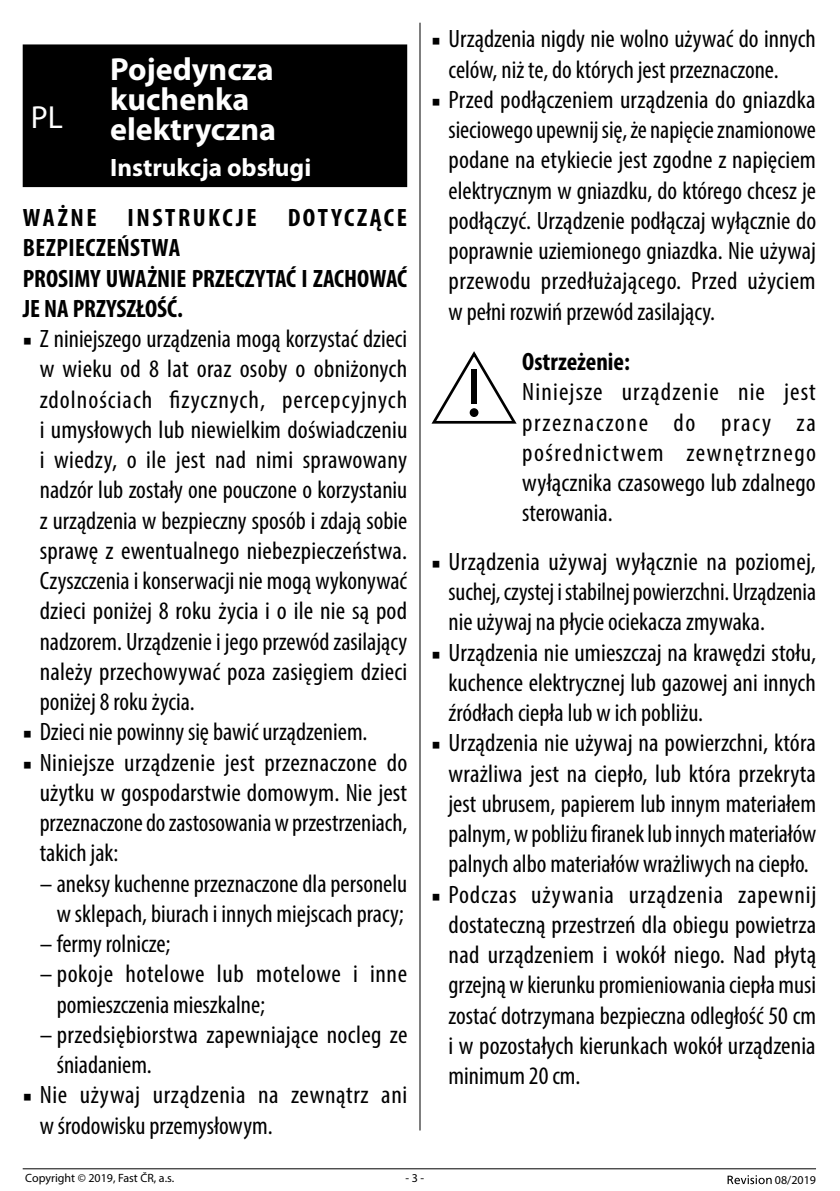
<style>
.page{position:relative;width:840px;height:1191px;background:#fff}
.page>*{position:absolute;margin:0;border:0;box-sizing:border-box;transform-origin:0 0}
.t1{font:700 32px/30px "Myriad Pro";color:#fff}
.t2{font:32px "Myriad Pro";color:#fff}
.t3{font:condensed 25.2px/30.2px "Myriad Pro";color:#000;text-align:justify}
.t4{font:700 condensed 25.2px/30.2px "Myriad Pro";letter-spacing:.02em;color:#000}
.t5{font:condensed 25.2px/30.2px "Myriad Pro";letter-spacing:.02em;color:#000}
.t6{font:700 25.2px "Myriad Pro";color:#fff}
.t7{font:700 condensed 25.2px "Myriad Pro";color:#000}
.t8{font:12px "Myriad Pro";color:#000}
.s1{font-family:"Minion Pro";font-stretch:normal;font-size:23px}
.s2{font-stretch:normal}
</style>
<div class="page">
<hr style="left:23px;top:1168px;width:792px;height:1px;background:#000">
<svg style="left:727px;top:1175px;width:44px;height:9px"></svg>
<div style="left:23px;top:44px;width:384px;height:143px;background:#000"></div>
<svg style="left:432px;top:351px;width:84px;height:72px"></svg>
<div style="left:471px;top:369px;width:5px;height:34px;background:#000"></div>
<div style="left:469px;top:408px;width:9px;height:9px;background:#000;border-radius:50%"></div>
<hr style="left:419px;top:23px;width:1px;height:1107px;background:#000">
<p class="t1" style="left:110px;top:53px;width:167px">Pojedyncza kuchenka elektryczna</p>
<p class="t6" style="left:110px;top:151px;width:202px">Instrukcja obsługi</p>
<p class="t4" style="left:23px;top:202px;width:386px">WAŻNE INSTRUKCJE DOTYCZĄCE<br>BEZPIECZEŃSTWA<br>PROSIMY UWAŻNIE PRZECZYTAĆ I ZACHOWAĆ<br>JE NA PRZYSZŁOŚĆ.</p>
<p class="t3" style="left:40px;top:323px;width:369px;text-indent:-17px"><span class="s1">■</span> Z niniejszego urządzenia mogą korzystać dzieci w wieku od 8 lat oraz osoby o obniżonych zdolnościach fizycznych, percepcyjnych i umysłowych lub niewielkim doświadczeniu i wiedzy, o ile jest nad nimi sprawowany nadzór lub zostały one pouczone o korzystaniu z urządzenia w bezpieczny sposób i zdają sobie sprawę z ewentualnego niebezpieczeństwa.<br>Czyszczenia i konserwacji nie mogą wykonywać dzieci poniżej 8 roku życia i o ile nie są pod nadzorem. Urządzenie i jego przewód zasilający należy przechowywać poza zasięgiem dzieci poniżej 8 roku życia.</p>
<p class="t3" style="left:23px;top:716px;width:346px"><span class="s1">■</span> Dzieci nie powinny się bawić urządzeniem.</p>
<p class="t3" style="left:40px;top:747px;width:369px;text-indent:-17px"><span class="s1">■</span> Niniejsze urządzenie jest przeznaczone do użytku w gospodarstwie domowym. Nie jest przeznaczone do zastosowania w przestrzeniach, takich jak:</p>
<p class="t3" style="left:40px;top:868px;width:369px;text-align:center"><span class="s2">–</span> aneksy kuchenne przeznaczone dla personelu w sklepach, biurach i innych miejscach pracy;</p>
<p class="t3" style="left:40px;top:928px;width:132px"><span class="s2">–</span> fermy rolnicze;</p>
<p class="t3" style="left:57px;top:958px;width:352px;text-indent:-17px"><span class="s2">–</span> pokoje hotelowe lub motelowe i inne pomieszczenia mieszkalne;</p>
<p class="t3" style="left:57px;top:1019px;width:352px;text-indent:-17px"><span class="s2">–</span> przedsiębiorstwa zapewniające nocleg ze śniadaniem.</p>
<p class="t5" style="left:40px;top:1079px;width:369px;text-indent:-17px"><span class="s1">■</span> Nie używaj urządzenia na zewnątrz ani w środowisku przemysłowym.</p>
<p class="t2" style="left:31px;top:97px;width:34px">PL</p>
<p class="t3" style="left:448px;top:24px;width:368px;text-indent:-17px"><span class="s1">■</span> Urządzenia nigdy nie wolno używać do innych celów, niż te, do których jest przeznaczone.</p>
<p class="t3" style="left:448px;top:84px;width:369px;text-indent:-17px"><span class="s1">■</span> Przed podłączeniem urządzenia do gniazdka sieciowego upewnij się, że napięcie znamionowe podane na etykiecie jest zgodne z napięciem elektrycznym w gniazdku, do którego chcesz je podłączyć. Urządzenie podłączaj wyłącznie do poprawnie uziemionego gniazdka. Nie używaj przewodu przedłużającego. Przed użyciem w pełni rozwiń przewód zasilający.</p>
<p class="t7" style="left:522px;top:346px;width:109px">Ostrzeżenie:</p>
<p class="t3" style="left:522px;top:376px;width:295px">Niniejsze urządzenie nie jest przeznaczone do pracy za pośrednictwem zewnętrznego wyłącznika czasowego lub zdalnego sterowania.</p>
<p class="t3" style="left:448px;top:546px;width:369px;text-indent:-17px"><span class="s1">■</span> Urządzenia używaj wyłącznie na poziomej, suchej, czystej i stabilnej powierzchni. Urządzenia nie używaj na płycie ociekacza zmywaka.</p>
<p class="t3" style="left:448px;top:637px;width:369px;text-indent:-17px"><span class="s1">■</span> Urządzenia nie umieszczaj na krawędzi stołu, kuchence elektrycznej lub gazowej ani innych źródłach ciepła lub w ich pobliżu.</p>
<p class="t3" style="left:448px;top:727px;width:369px;text-indent:-17px"><span class="s1">■</span> Urządzenia nie używaj na powierzchni, która wrażliwa jest na ciepło, lub która przekryta jest ubrusem, papierem lub innym materiałem palnym, w pobliżu firanek lub innych materiałów palnych albo materiałów wrażliwych na ciepło.</p>
<p class="t3" style="left:448px;top:878px;width:369px;text-indent:-17px"><span class="s1">■</span> Podczas używania urządzenia zapewnij dostateczną przestrzeń dla obiegu powietrza nad urządzeniem i wokół niego. Nad płytą grzejną w kierunku promieniowania ciepła musi zostać dotrzymana bezpieczna odległość 50 cm i w pozostałych kierunkach wokół urządzenia minimum 20 cm.</p>
<p class="t8" style="left:25px;top:1170px;width:150px">Copyright © 2019, Fast ČR, a.s.</p>
<p class="t8" style="left:405px;top:1170px;width:20px">- 3 -</p>
<p class="t8" style="left:774px;top:1172px;width:43px">08/2019</p>
</div>
